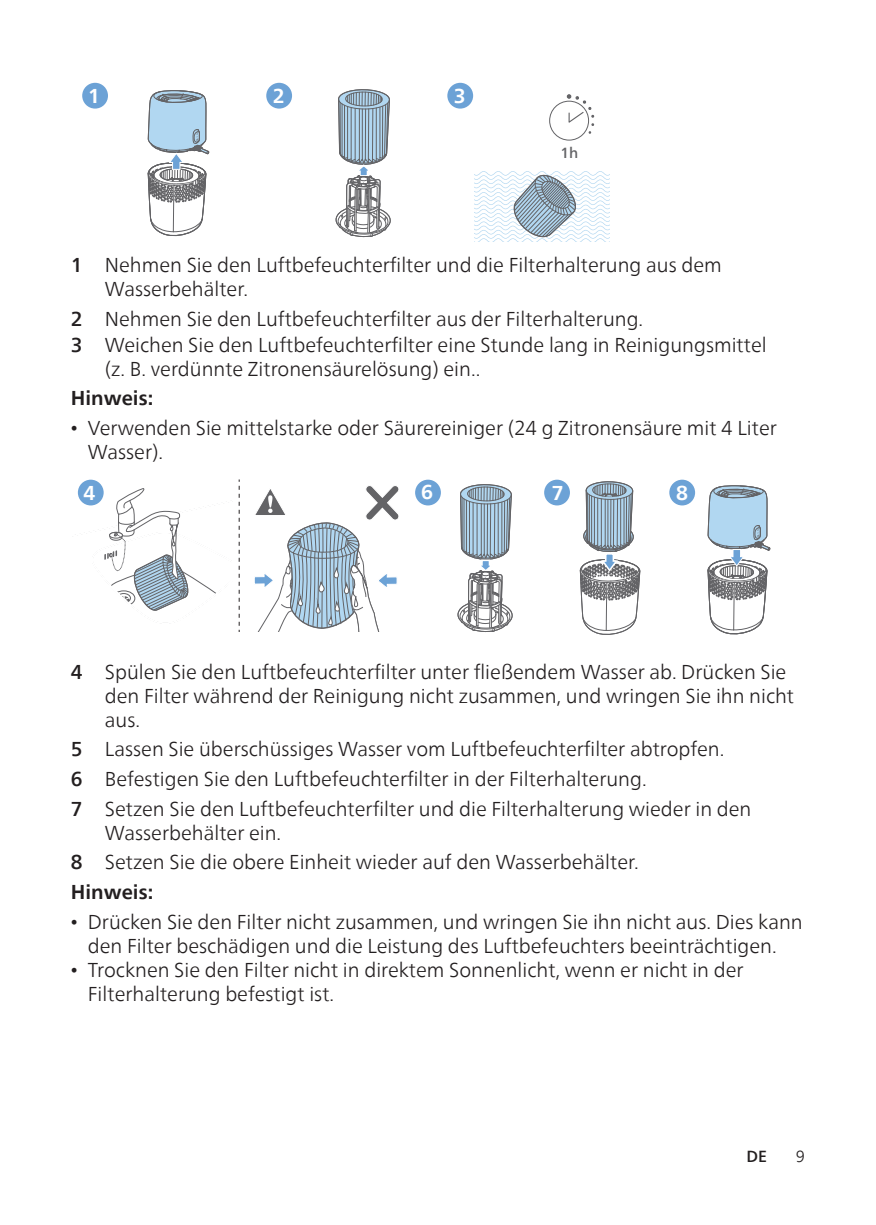
<style>
.page{position:relative;width:876px;height:1225px;background:#fff}
.page>*{position:absolute;margin:0;border:0;box-sizing:border-box;transform-origin:0 0}
.t1{font:300 20px/24px "Neue Frutiger World";color:#231f20}
.notes-caption-paragr{font:700 20px "Neue Frutiger World";color:#231f20}
.Body_Text{font:700 20px "Neue Frutiger World";color:#fff}
.t2{font:500 16px "Neue Frutiger World";color:#231f20}
.t3{font:300 16px "Neue Frutiger World";color:#231f20}
.t4{font:500 14.6px "Neue Frutiger World";color:#636366}
.s1{font-weight:500}
.s2{font-size:14px}
</style>
<div class="page">
<svg style="left:148px;top:90px;width:61px;height:147px"></svg>
<div style="left:82px;top:83px;width:26px;height:26px;background:#6ca2d6;border-radius:50%"></div>
<svg style="left:336px;top:89px;width:55px;height:149px"></svg>
<div style="left:266px;top:83px;width:26px;height:26px;background:#6ca2d6;border-radius:50%"></div>
<svg style="left:474px;top:171px;width:136px;height:70px"></svg>
<div style="left:549px;top:101px;width:40px;height:39px;border:1px solid #636366;border-radius:50%"></div>
<svg style="left:567px;top:94px;width:27px;height:40px"></svg>
<div style="left:447px;top:83px;width:26px;height:26px;background:#6ca2d6;border-radius:50%"></div>
<svg style="left:77px;top:488px;width:139px;height:123px"></svg>
<div style="left:109px;top:532px;width:14px;height:6px;border:1px solid #636366;border-radius:50%"></div>
<svg style="left:254px;top:486px;width:145px;height:146px"></svg>
<svg style="left:239px;top:479px;width:1px;height:153px"></svg>
<div style="left:78px;top:480px;width:26px;height:25px;background:#6ca2d6;border-radius:50%"></div>
<div style="left:415px;top:480px;width:26px;height:25px;background:#6ca2d6;border-radius:50%"></div>
<svg style="left:458px;top:484px;width:55px;height:148px"></svg>
<div style="left:544px;top:480px;width:26px;height:25px;background:#6ca2d6;border-radius:50%"></div>
<svg style="left:580px;top:481px;width:60px;height:154px"></svg>
<div style="left:669px;top:480px;width:26px;height:25px;background:#6ca2d6;border-radius:50%"></div>
<svg style="left:708px;top:485px;width:62px;height:150px"></svg>
<p class="Body_Text" style="left:88px;top:78px;width:13px">1</p>
<p class="Body_Text" style="left:273px;top:78px;width:13px">2</p>
<p class="Body_Text" style="left:454px;top:78px;width:13px">3</p>
<p class="t4" style="left:560px;top:141px;width:19px">1h</p>
<p class="t1" style="left:105px;top:253px;width:618px;text-indent:-34px"><span class="s1">1</span> Nehmen Sie den Luftbefeuchterfilter und die Filterhalterung aus dem<br>Wasserbehälter.</p>
<p class="t1" style="left:71px;top:307px;width:574px"><span class="s1">2</span> Nehmen Sie den Luftbefeuchterfilter aus der Filterhalterung.</p>
<p class="t1" style="left:105px;top:333px;width:663px;text-indent:-34px"><span class="s1">3</span> Weichen Sie den Luftbefeuchterfilter eine Stunde lang in Reinigungsmittel (z. B. verdünnte Zitronensäurelösung) ein..</p>
<p class="notes-caption-paragr" style="left:71px;top:381px;width:84px">Hinweis:</p>
<p class="t1" style="left:88px;top:416px;width:690px;text-indent:-17px"><span class="s2">•</span> Verwenden Sie mittelstarke oder Säurereiniger (24 g Zitronensäure mit 4 Liter<br>Wasser).</p>
<p class="Body_Text" style="left:84px;top:475px;width:13px">4</p>
<p class="Body_Text" style="left:421px;top:475px;width:13px">6</p>
<p class="Body_Text" style="left:552px;top:476px;width:13px">7</p>
<p class="Body_Text" style="left:676px;top:475px;width:13px">8</p>
<p class="t1" style="left:105px;top:659px;width:691px;text-indent:-34px"><span class="s1">4</span> Spülen Sie den Luftbefeuchterfilter unter fließendem Wasser ab. Drücken Sie den Filter während der Reinigung nicht zusammen, und wringen Sie ihn nicht aus.</p>
<p class="t1" style="left:71px;top:737px;width:655px"><span class="s1">5</span> Lassen Sie überschüssiges Wasser vom Luftbefeuchterfilter abtropfen.</p>
<p class="t1" style="left:71px;top:767px;width:577px"><span class="s1">6</span> Befestigen Sie den Luftbefeuchterfilter in der Filterhalterung.</p>
<p class="t1" style="left:105px;top:796px;width:648px;text-indent:-34px"><span class="s1">7</span> Setzen Sie den Luftbefeuchterfilter und die Filterhalterung wieder in den<br>Wasserbehälter ein.</p>
<p class="t1" style="left:71px;top:850px;width:566px"><span class="s1">8</span> Setzen Sie die obere Einheit wieder auf den Wasserbehälter.</p>
<p class="notes-caption-paragr" style="left:71px;top:874px;width:84px">Hinweis:</p>
<p class="t1" style="left:71px;top:909px;width:733px;text-align:center"><span class="s2">•</span> Drücken Sie den Filter nicht zusammen, und wringen Sie ihn nicht aus. Dies kann den Filter beschädigen und die Leistung des Luftbefeuchters beeinträchtigen.</p>
<p class="t1" style="left:88px;top:957px;width:657px;text-indent:-17px"><span class="s2">•</span> Trocknen Sie den Filter nicht in direktem Sonnenlicht, wenn er nicht in der<br>Filterhalterung befestigt ist.</p>
<p class="t2" style="left:747px;top:1143px;width:22px">DE</p>
<p class="t3" style="left:796px;top:1144px;width:11px">9</p>
</div>
